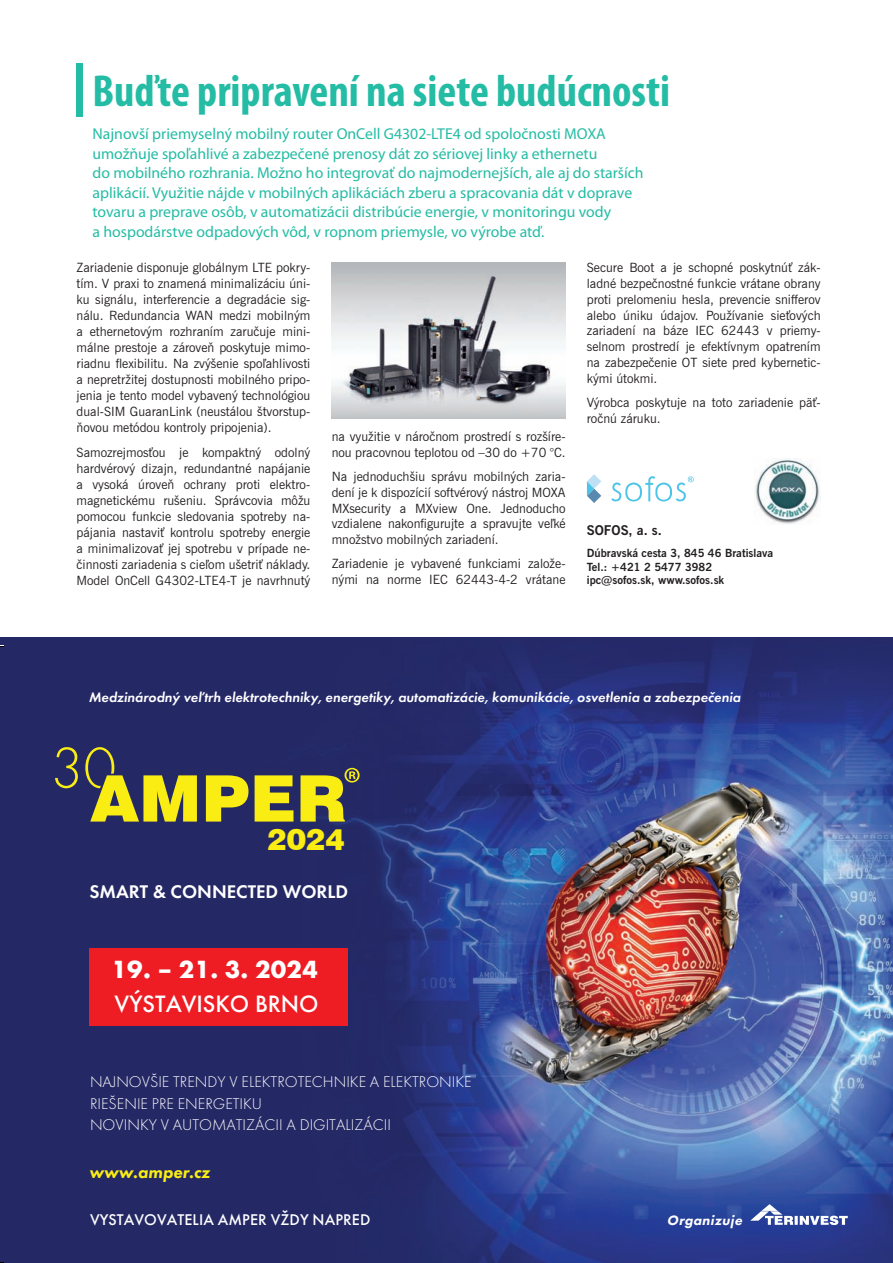
<style>
.page{position:relative;width:893px;height:1263px;background:#fff}
.page>*{position:absolute;margin:0;border:0;box-sizing:border-box;transform-origin:0 0}
.t1{font:700 condensed 45px "Myriad Pro";color:#24bca4}
.t2{font:900 29.4px "Swiss 721 BT";color:#f9ed14}
.t3{font:700 25.8px "Futura PT";letter-spacing:.01em;color:#fff}
.t4{font:500 24.6px "Futura PT";color:#fff}
.t5{font:600 19.05px "Futura PT";color:#fff}
.t6{font:italic 800 17.25px "Futura PT";color:#f9ed14}
.t7{font:300 16.05px/21.5px "Futura PT";color:#fff}
.t8{font:500 16.05px "Futura PT";letter-spacing:.005em;color:#fff}
.t9{font:15.75px/19.5px "Myriad Pro";color:#24bca4}
.t10{font:italic 600 14.25px "Futura PT";color:#fff}
.t11{font:italic 800 14.1px "Futura PT";color:#fff}
.t12{font:700 13.5px "News Gothic AT";color:#231f20}
.t13{font:12.75px/16px "News Gothic AT";color:#231f20;text-align:justify}
.t14{font:700 11.25px/13.5px "News Gothic AT";color:#231f20}
</style>
<div class="page">
<img style="left:0;top:638px;width:893px;height:625px">
<div style="left:89px;top:948px;width:259px;height:77px;background:#ee1d23"></div>
<svg style="left:750px;top:1204px;width:98px;height:21px"></svg>
<svg style="left:55px;top:747px;width:23px;height:41px"></svg>
<svg style="left:85px;top:747px;width:275px;height:74px;background:#777545"></svg>
<div style="left:77px;top:64px;width:6px;height:53px;background:#24bca4"></div>
<svg style="left:611px;top:476px;width:83px;height:25px"></svg>
<svg style="left:587px;top:474px;width:14px;height:29px"></svg>
<img style="left:754px;top:459px;width:67px;height:66px">
<img style="left:332px;top:262px;width:234px;height:156px">
<h1 class="t1" style="left:92px;top:63px;width:579px">Buďte pripravení na siete budúcnosti</h1>
<p class="t9" style="left:92px;top:124px;width:553px">Najnovší priemyselný mobilný router OnCell G4302-LTE4 od spoločnosti MOXA umožňuje spoľahlivé a zabezpečené prenosy dát zo sériovej linky a ethernetu<br>do mobilného rozhrania. Možno ho integrovať do najmodernejších, ale aj do starších aplikácií. Využitie nájde v mobilných aplikáciách zberu a spracovania dát v doprave tovaru a preprave osôb, v automatizácii distribúcie energie, v monitoringu vody<br>a hospodárstve odpadových vôd, v ropnom priemysle, vo výrobe atď.</p>
<p class="t13" style="left:77px;top:260px;width:235px">Zariadenie disponuje globálnym LTE pokry&shy;tím. V praxi to znamená minimalizáciu úni&shy;ku signálu, interferencie a degradácie sig&shy;nálu. Redundancia WAN medzi mobilným a ethernetovým rozhraním zaručuje mini&shy;málne prestoje a zároveň poskytuje mimo&shy;riadnu flexibilitu. Na zvýšenie spoľahlivosti a nepretržitej dostupnosti mobilného pripo&shy;jenia je tento model vybavený technológiou dual-SIM GuaranLink (neustálou štvorstup&shy;ňovou metódou kontroly pripojenia).</p>
<p class="t13" style="left:77px;top:444px;width:235px">Samozrejmosťou je kompaktný odolný hardvérový dizajn, redundantné napájanie a vysoká úroveň ochrany proti elektro&shy;magnetickému rušeniu. Správcovia môžu pomocou funkcie sledovania spotreby na&shy;pájania nastaviť kontrolu spotreby energie a minimalizovať jej spotrebu v prípade ne&shy;činnosti zariadenia s cieľom ušetriť náklady.<br>Model OnCell G4302-LTE4-T je navrhnutý</p>
<p class="t13" style="left:332px;top:429px;width:235px">na využitie v náročnom prostredí s rozšíre&shy;nou pracovnou teplotou od –30 do +70 °C.</p>
<p class="t13" style="left:332px;top:469px;width:235px">Na jednoduchšiu správu mobilných zaria&shy;dení je k dispozícií softvérový nástroj MOXA MXsecurity a MXview One. Jednoducho vzdialene nakonfigurujte a spravujte veľké množstvo mobilných zariadení.</p>
<p class="t13" style="left:332px;top:556px;width:235px">Zariadenie je vybavené funkciami založe&shy;nými na norme IEC 62443-4-2 vrátane</p>
<p class="t13" style="left:587px;top:260px;width:235px">Secure Boot a je schopné poskytnúť zák&shy;ladné bezpečnostné funkcie vrátane obrany proti prelomeniu hesla, prevencie snifferov alebo úniku údajov. Používanie sieťových zariadení na báze IEC 62443 v priemy&shy;selnom prostredí je efektívnym opatrením na zabezpečenie OT siete pred kybernetic&shy;kými útokmi.</p>
<p class="t13" style="left:587px;top:394px;width:235px">Výrobca poskytuje na toto zariadenie päť&shy;ročnú záruku.</p>
<p class="t12" style="left:587px;top:522px;width:77px">SOFOS, a. s.</p>
<p class="t14" style="left:587px;top:546px;width:188px">Dúbravská cesta 3, 845 46 Bratislava<br>Tel.: +421 2 5477 3982 ipc@sofos.sk, www.sofos.sk</p>
<p class="t10" style="left:89px;top:688px;width:653px">Medzinárodný veľtrh elektrotechniky, energetiky, automatizácie, komunikácie, osvetlenia a zabezpečenia</p>
<h2 class="t2" style="left:267px;top:821px;width:79px">2024</h2>
<h3 class="t5" style="left:89px;top:879px;width:260px">SMART &amp; CONNECTED WORLD</h3>
<h3 class="t3" style="left:111px;top:953px;width:208px">19. – 21. 3. 2024</h3>
<h3 class="t4" style="left:115px;top:989px;width:206px">VÝSTAVISKO BRNO</h3>
<p class="t7" style="left:90px;top:1071px;width:383px">NAJNOVŠIE TRENDY V ELEKTROTECHNIKE A ELEKTRONIKE<br>RIEŠENIE PRE ENERGETIKU<br>NOVINKY V AUTOMATIZÁCII A DIGITALIZÁCII</p>
<h3 class="t6" style="left:89px;top:1161px;width:122px">www.amper.cz</h3>
<p class="t8" style="left:90px;top:1210px;width:282px">VYSTAVOVATELIA AMPER VŽDY NAPRED</p>
<p class="t11" style="left:667px;top:1211px;width:80px">Organizuje</p>
</div>
